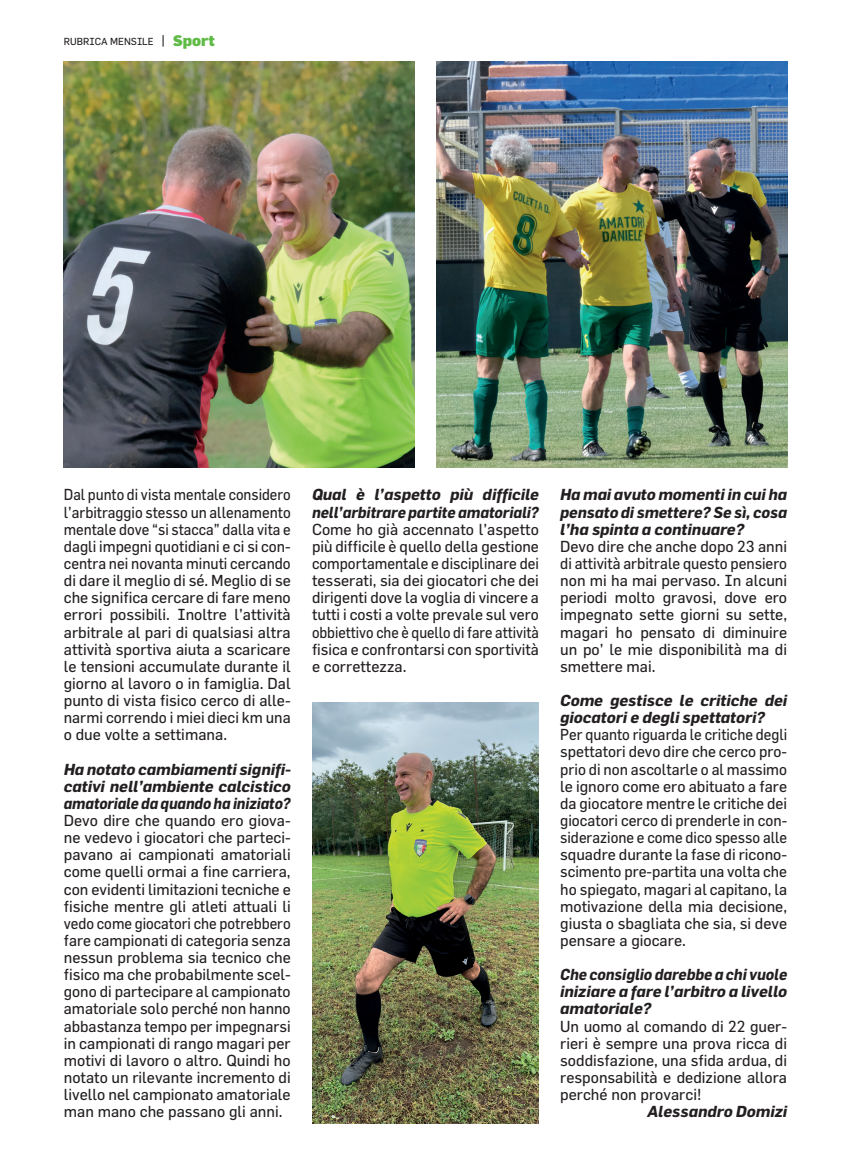
<style>
.page{position:relative;width:851px;height:1170px;background:#fff}
.page>*{position:absolute;margin:0;border:0;box-sizing:border-box;transform-origin:0 0}
.t1{font:15.62px/17.1px "Flama";color:#231f20;text-align:justify}
.t2{font:15.62px/17.1px "Flama";color:#231f20;text-align:justify;scale:.92 1}
.t3{font:15.62px/17.1px "Flama";color:#231f20;text-align:justify;scale:.94 1}
.t4{font:italic 700 15.62px/17.1px "Flama";color:#231f20;text-align:justify}
.t5{font:italic 700 15.62px/17.1px "Flama";color:#231f20;text-align:justify;scale:.93 1}
.t6{font:10px "Flama";color:#231f20}
.s1{font-size:15px}
.s2{font-weight:900;font-size:15px;color:#60bb46}
</style>
<div class="page">
<img style="left:64px;top:61px;width:351px;height:407px">
<img style="left:436px;top:61px;width:351px;height:407px">
<img style="left:312px;top:702px;width:227px;height:421px">
<p class="t6" style="left:64px;top:35px;width:153px">RUBRICA MENSILE <span class="s1">|</span> <span class="s2">Sport</span></p>
<p class="t2" style="left:64px;top:486px;width:248px">Dal punto di vista mentale considero l’arbitraggio stesso un allenamento mentale dove “si stacca” dalla vita e dagli impegni quotidiani e ci si con&shy;centra nei novanta minuti cercando di dare il meglio di sé. Meglio di se che significa cercare di fare meno errori possibili. Inoltre l’attività arbitrale al pari di qualsiasi altra attività sportiva aiuta a scaricare le tensioni accumulate durante il giorno al lavoro o in famiglia. Dal punto di vista fisico cerco di alle&shy;narmi correndo i miei dieci km una o due volte a settimana.</p>
<p class="t4" style="left:64px;top:760px;width:228px">Ha notato cambiamenti signifi&shy;cativi nell’ambiente calcistico amatoriale da quando ha iniziato?</p>
<p class="t1" style="left:64px;top:811px;width:228px">Devo dire che quando ero giova&shy;ne vedevo i giocatori che parteci&shy;pavano ai campionati amatoriali come quelli ormai a fine carriera, con evidenti limitazioni tecniche e fisiche mentre gli atleti attuali li vedo come giocatori che potrebbero fare campionati di categoria senza nessun problema sia tecnico che fisico ma che probabilmente scel&shy;gono di partecipare al campionato amatoriale solo perché non hanno abbastanza tempo per impegnarsi in campionati di rango magari per motivi di lavoro o altro. Quindi ho notato un rilevante incremento di livello nel campionato amatoriale man mano che passano gli anni.</p>
<p class="t4" style="left:312px;top:486px;width:228px">Qual è l’aspetto più difficile nell’arbitrare partite amatoriali?</p>
<p class="t1" style="left:312px;top:520px;width:228px">Come ho già accennato l’aspetto più difficile è quello della gestione comportamentale e disciplinare dei tesserati, sia dei giocatori che dei dirigenti dove la voglia di vincere a tutti i costi a volte prevale sul vero obbiettivo che è quello di fare attività fisica e confrontarsi con sportività e correttezza.</p>
<p class="t4" style="left:560px;top:486px;width:228px">Ha mai avuto momenti in cui ha pensato di smettere? Se sì, cosa l’ha spinta a continuare?</p>
<p class="t1" style="left:560px;top:537px;width:228px">Devo dire che anche dopo 23 anni di attività arbitrale questo pensiero non mi ha mai pervaso. In alcuni periodi molto gravosi, dove ero impegnato sette giorni su sette, magari ho pensato di diminuire un po’ le mie disponibilità ma di smettere mai.</p>
<p class="t4" style="left:560px;top:691px;width:228px">Come gestisce le critiche dei giocatori e degli spettatori?</p>
<p class="t3" style="left:560px;top:725px;width:243px">Per quanto riguarda le critiche degli spettatori devo dire che cerco pro&shy;prio di non ascoltarle o al massimo le ignoro come ero abituato a fare da giocatore mentre le critiche dei giocatori cerco di prenderle in con&shy;siderazione e come dico spesso alle squadre durante la fase di ricono&shy;scimento pre-partita una volta che ho spiegato, magari al capitano, la motivazione della mia decisione, giusta o sbagliata che sia, si deve pensare a giocare.</p>
<p class="t5" style="left:560px;top:965px;width:245px">Che consiglio darebbe a chi vuole iniziare a fare l’arbitro a livello amatoriale?</p>
<p class="t1" style="left:560px;top:1016px;width:228px">Un uomo al comando di 22 guer&shy;rieri è sempre una prova ricca di soddisfazione, una sfida ardua, di responsabilità e dedizione allora perché non provarci!</p>
<p class="t4" style="left:647px;top:1102px;width:141px">Alessandro Domizi</p>
</div>
